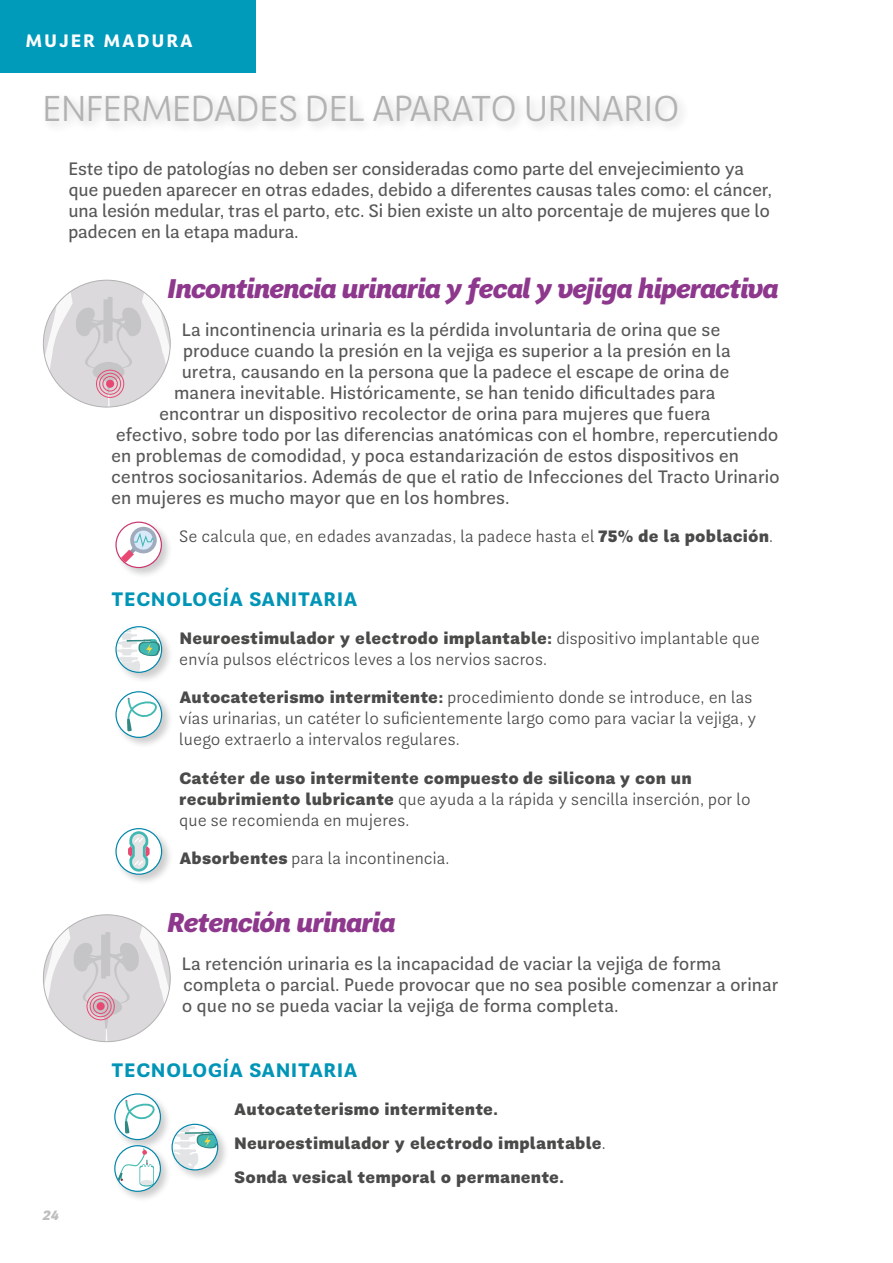
<style>
.page{position:relative;width:893px;height:1263px;background:#fff}
.page>*{position:absolute;margin:0;border:0;box-sizing:border-box;transform-origin:0 0}
.t1{font:36px "Guanabara Sans Regular 6";letter-spacing:-.02em;color:#b3b2b2}
.t2{font:27px "Guanabara Sans Regular 4";letter-spacing:-.04em;color:#8e388d}
.t3{font:19.5px "Guanabara Sans Regular 3";letter-spacing:.02em;color:#0095b7}
.t4{font:18px/21px "Guanabara Sans";letter-spacing:-.005em;color:#575756}
.t5{font:18px "Guanabara Sans Regular 3";letter-spacing:.1em;color:#fff}
.t6{font:16.5px/21px "Guanabara Sans Regular 6";letter-spacing:.01em;color:#4a4a49}
.t7{font:16.5px/33.8px "Guanabara Sans Regular 7";letter-spacing:.01em;color:#4a4a49}
.t8{font:13.5px "Guanabara Sans Regular 4";color:#bebebe}
.s1{font-family:"Guanabara Sans Regular 7"}
.s2{font-family:"Guanabara Sans Regular 6"}
</style>
<div class="page">
<div style="left:0;top:0;width:256px;height:72px;background:#009abb"></div>
<div style="left:41px;top:91px;width:649px;height:44px;background:#f7f7f7"></div>
<div style="left:114px;top:520px;width:59px;height:59px;background:#000;opacity:.2"></div>
<svg style="left:116px;top:522px;width:45px;height:45px"></svg>
<svg style="left:118px;top:527px;width:39px;height:38px"></svg>
<div style="left:115px;top:522px;width:47px;height:46px;border:1px solid #c9366f;border-radius:50%"></div>
<div style="left:114px;top:624px;width:59px;height:60px;background:#000;opacity:.2"></div>
<svg style="left:117px;top:627px;width:43px;height:45px"></svg>
<div style="left:115px;top:626px;width:47px;height:47px;border:1px solid #0086aa;border-radius:50%"></div>
<div style="left:114px;top:690px;width:59px;height:59px;background:#000;opacity:.2"></div>
<svg style="left:116px;top:692px;width:46px;height:45px"></svg>
<svg style="left:127px;top:698px;width:31px;height:33px"></svg>
<div style="left:115px;top:691px;width:47px;height:47px;border:1px solid #0086aa;border-radius:50%"></div>
<div style="left:114px;top:826px;width:59px;height:60px;background:#000;opacity:.2"></div>
<div style="left:116px;top:829px;width:46px;height:45px;background:#fff;border-radius:50%"></div>
<svg style="left:128px;top:831px;width:22px;height:41px"></svg>
<div style="left:115px;top:828px;width:47px;height:47px;border:1px solid #0086aa;border-radius:50%"></div>
<div style="left:113px;top:1092px;width:59px;height:59px;background:#000;opacity:.2"></div>
<svg style="left:115px;top:1094px;width:45px;height:45px"></svg>
<svg style="left:124px;top:1100px;width:31px;height:33px"></svg>
<div style="left:114px;top:1093px;width:47px;height:47px;border:1px solid #0086aa;border-radius:50%"></div>
<div style="left:113px;top:1143px;width:59px;height:60px;background:#000;opacity:.2"></div>
<svg style="left:115px;top:1146px;width:45px;height:45px"></svg>
<svg style="left:117px;top:1148px;width:37px;height:38px"></svg>
<div style="left:114px;top:1145px;width:47px;height:47px;border:1px solid #0086aa;border-radius:50%"></div>
<div style="left:170px;top:1122px;width:59px;height:59px;background:#000;opacity:.2"></div>
<svg style="left:173px;top:1125px;width:44px;height:44px"></svg>
<div style="left:171px;top:1124px;width:47px;height:46px;border:1px solid #0086aa;border-radius:50%"></div>
<svg style="left:43px;top:280px;width:127px;height:127px"></svg>
<svg style="left:43px;top:916px;width:126px;height:126px"></svg>
<div style="left:106px;top:380px;width:8px;height:8px;background:#e94872;border-radius:50%"></div>
<div style="left:99px;top:373px;width:22px;height:21px;border:1px solid #e94872;border-radius:50%"></div>
<div style="left:103px;top:376px;width:15px;height:15px;border:1px solid #e94872;border-radius:50%"></div>
<div style="left:96px;top:370px;width:28px;height:28px;border:1px solid #e94872;border-radius:50%"></div>
<div style="left:97px;top:1002px;width:8px;height:8px;background:#e94872;border-radius:50%"></div>
<div style="left:90px;top:995px;width:21px;height:22px;border:1px solid #e94872;border-radius:50%"></div>
<div style="left:93px;top:999px;width:15px;height:15px;border:1px solid #e94872;border-radius:50%"></div>
<div style="left:87px;top:992px;width:27px;height:28px;border:1px solid #e94872;border-radius:50%"></div>
<p class="t5" style="left:26px;top:29px;width:169px">MUJER MADURA</p>
<h1 class="t1" style="left:43px;top:84px;width:639px">ENFERMEDADES DEL APARATO URINARIO</h1>
<p class="t4" style="left:68px;top:159px;width:705px">Este tipo de patologías no deben ser consideradas como parte del envejecimiento ya que pueden aparecer en otras edades, debido a diferentes causas tales como: el cáncer, una lesión medular, tras el parto, etc. Si bien existe un alto porcentaje de mujeres que lo padecen en la etapa madura.</p>
<h2 class="t2" style="left:167px;top:271px;width:613px">Incontinencia urinaria y fecal y vejiga hiperactiva</h2>
<p class="t4" style="left:182px;top:319px;width:540px">La incontinencia urinaria es la pérdida involuntaria de orina que se</p>
<p class="t4" style="left:183px;top:340px;width:549px">produce cuando la presión en la vejiga es superior a la presión en la</p>
<p class="t4" style="left:182px;top:361px;width:549px">uretra, causando en la persona que la padece el escape de orina de</p>
<p class="t4" style="left:174px;top:382px;width:543px">manera inevitable. Históricamente, se han tenido dificultades para</p>
<p class="t4" style="left:159px;top:403px;width:553px">encontrar un dispositivo recolector de orina para mujeres que fuera</p>
<p class="t4" style="left:116px;top:424px;width:664px">efectivo, sobre todo por las diferencias anatómicas con el hombre, repercutiendo</p>
<p class="t4" style="left:111px;top:445px;width:629px">en problemas de comodidad, y poca estandarización de estos dispositivos en</p>
<p class="t4" style="left:111px;top:466px;width:670px">centros sociosanitarios. Además de que el ratio de Infecciones del Tracto Urinario</p>
<p class="t4" style="left:111px;top:487px;width:400px">en mujeres es mucho mayor que en los hombres.</p>
<p class="t6" style="left:179px;top:526px;width:595px">Se calcula que, en edades avanzadas, la padece hasta el <span class="s1">75% de la población</span>.</p>
<p class="t3" style="left:111px;top:586px;width:248px">TECNOLOGÍA SANITARIA</p>
<p class="t7" style="left:179px;top:623px;width:582px">Neuroestimulador y electrodo implantable: <span class="s2">dispositivo implantable que</span></p>
<p class="t6" style="left:179px;top:649px;width:369px">envía pulsos eléctricos leves a los nervios sacros.</p>
<p class="t6" style="left:179px;top:687px;width:579px"><span class="s1">Autocateterismo intermitente:</span> procedimiento donde se introduce, en las vías urinarias, un catéter lo suficientemente largo como para vaciar la vejiga, y luego extraerlo a intervalos regulares.</p>
<p class="t7" style="left:179px;top:762px;width:514px">Catéter de uso intermitente compuesto de silicona y con un</p>
<p class="t6" style="left:179px;top:788px;width:573px"><span class="s1">recubrimiento lubricante</span> que ayuda a la rápida y sencilla inserción, por lo que se recomienda en mujeres.</p>
<p class="t6" style="left:179px;top:847px;width:272px"><span class="s1">Absorbentes</span> para la incontinencia.</p>
<h2 class="t2" style="left:167px;top:905px;width:230px">Retención urinaria</h2>
<p class="t4" style="left:182px;top:954px;width:598px">La retención urinaria es la incapacidad de vaciar la vejiga de forma completa o parcial. Puede provocar que no sea posible comenzar a orinar o que no se pueda vaciar la vejiga de forma completa.</p>
<p class="t8" style="left:43px;top:1207px;width:18px">24</p>
<p class="t3" style="left:111px;top:1057px;width:248px">TECNOLOGÍA SANITARIA</p>
<p class="t7" style="left:234px;top:1093px;width:373px">Autocateterismo intermitente.<br>Neuroestimulador y electrodo implantable<span class="s2">.<br></span>Sonda vesical temporal o permanente.</p>
</div>
